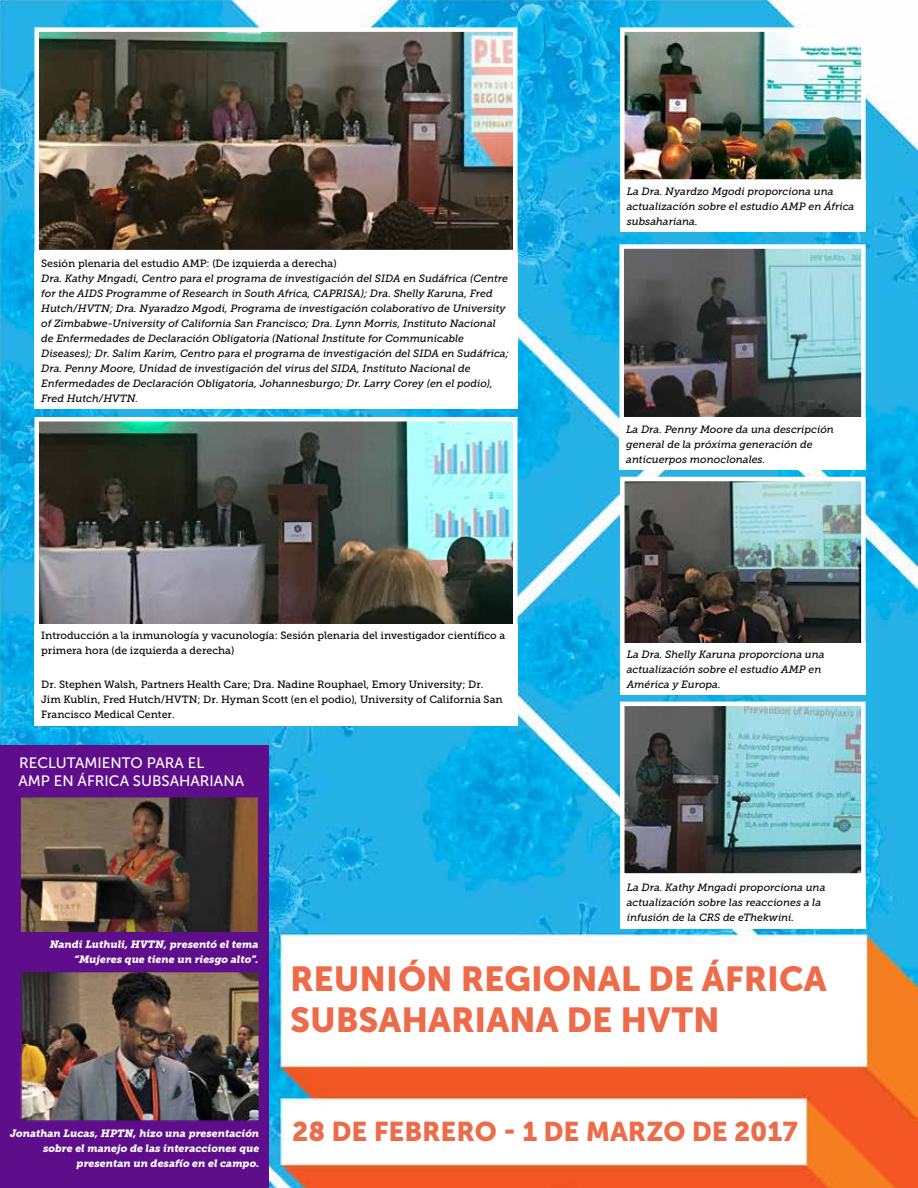
<style>
.page{position:relative;width:918px;height:1188px;background:#fff}
.page>*{position:absolute;margin:0;border:0;box-sizing:border-box;transform-origin:0 0}
.t1{font:34.5px/41.4px "Museo Sans 900";color:#ed6b49}
.t2{font:27px "Museo Sans 900";color:#ed6b49}
.t3{font:15px/18px "Museo Sans 500";color:#fff}
.t4{font:italic 10.5px/15px "Museo Slab 500";color:#000}
.t5{font:10.5px/15px "Museo Slab 500";color:#000}
.t6{font:italic 10.5px/15px "Museo Slab 900";color:#fff;text-align:right}
</style>
<div class="page">
<img style="left:0;top:0;width:918px;height:1188px">
<img style="left:39px;top:32px;width:474px;height:217px">
<div style="left:34px;top:27px;width:484px;height:227px;border:4px solid #fff"></div>
<img style="left:39px;top:422px;width:474px;height:201px">
<div style="left:34px;top:417px;width:484px;height:211px;border:4px solid #fff"></div>
<img style="left:624px;top:249px;width:237px;height:167px">
<div style="left:619px;top:244px;width:247px;height:177px;border:4px solid #fff"></div>
<img style="left:625px;top:707px;width:236px;height:166px">
<div style="left:620px;top:702px;width:246px;height:176px;border:4px solid #fff"></div>
<img style="left:625px;top:482px;width:236px;height:161px">
<div style="left:620px;top:477px;width:246px;height:172px;border:4px solid #fff"></div>
<img style="left:625px;top:32px;width:236px;height:147px">
<div style="left:620px;top:27px;width:246px;height:157px;border:4px solid #fff"></div>
<div style="left:34px;top:253px;width:484px;height:156px;background:#fff"></div>
<div style="left:34px;top:624px;width:484px;height:102px;background:#fff"></div>
<div style="left:620px;top:180px;width:246px;height:52px;background:#fff"></div>
<div style="left:619px;top:418px;width:247px;height:51px;background:#fff"></div>
<div style="left:620px;top:877px;width:246px;height:51px;background:#fff"></div>
<div style="left:620px;top:643px;width:246px;height:52px;background:#fff"></div>
<div style="left:0;top:746px;width:269px;height:442px;background:#5e0d8b"></div>
<img style="left:22px;top:799px;width:234px;height:131px">
<div style="left:19px;top:796px;width:240px;height:137px;border:2px solid #5e0d8b"></div>
<img style="left:23px;top:974px;width:234px;height:145px">
<div style="left:20px;top:971px;width:240px;height:151px;border:2px solid #5e0d8b"></div>
<div style="left:288px;top:945px;width:572px;height:114px;background:#fff"></div>
<div style="left:286px;top:1106px;width:516px;height:51px;background:#fff"></div>
<p class="t5" style="left:41px;top:256px;width:297px">Sesión plenaria del estudio AMP: (De izquierda a derecha)</p>
<p class="t4" style="left:41px;top:271px;width:469px">Dra. Kathy Mngadi, Centro para el programa de investigación del SIDA en Sudáfrica (Centre for the AIDS Programme of Research in South Africa, CAPRISA); Dra. Shelly Karuna, Fred Hutch/HVTN; Dra. Nyaradzo Mgodi, Programa de investigación colaborativo de University of Zimbabwe-University of California San Francisco; Dra. Lynn Morris, Instituto Nacional de Enfermedades de Declaración Obligatoria (National Institute for Communicable Diseases); Dr. Salim Karim, Centro para el programa de investigación del SIDA en Sudáfrica; Dra. Penny Moore, Unidad de investigación del virus del SIDA, Instituto Nacional de Enfermedades de Declaración Obligatoria, Johannesburgo; Dr. Larry Corey (en el podio), Fred Hutch/HVTN.</p>
<p class="t5" style="left:41px;top:628px;width:466px">Introducción a la inmunología y vacunología: Sesión plenaria del investigador científico a primera hora (de izquierda a derecha)</p>
<p class="t5" style="left:41px;top:677px;width:463px">Dr. Stephen Walsh, Partners Health Care; Dra. Nadine Rouphael, Emory University; Dr.<br>Jim Kublin, Fred Hutch/HVTN; Dr. Hyman Scott (en el podio), University of California San<br>Francisco Medical Center.</p>
<h3 class="t3" style="left:18px;top:754px;width:227px">RECLUTAMIENTO PARA EL<br>AMP EN ÁFRICA SUBSAHARIANA</h3>
<p class="t4" style="left:627px;top:184px;width:229px">La Dra. Nyardzo Mgodi proporciona una actualización sobre el estudio AMP en África subsahariana.</p>
<p class="t4" style="left:626px;top:422px;width:209px">La Dra. Penny Moore da una descripción general de la próxima generación de anticuerpos monoclonales.</p>
<p class="t4" style="left:627px;top:647px;width:199px">La Dra. Shelly Karuna proporciona una actualización sobre el estudio AMP en<br>América y Europa.</p>
<p class="t4" style="left:627px;top:880px;width:200px">La Dra. Kathy Mngadi proporciona una actualización sobre las reacciones a la infusión de la CRS de eThekwini.</p>
<p class="t6" style="left:50px;top:937px;width:210px">Nandi Luthuli, HVTN, presentó el tema “Mujeres que tiene un riesgo alto”.</p>
<h1 class="t1" style="left:290px;top:958px;width:538px">REUNIÓN REGIONAL DE ÁFRICA<br>SUBSAHARIANA DE HVTN</h1>
<p class="t6" style="left:10px;top:1126px;width:251px">Jonathan Lucas, HPTN, hizo una presentación sobre el manejo de las interacciones que presentan un desafío en el campo.</p>
<h2 class="t2" style="left:292px;top:1117px;width:507px">28 DE FEBRERO - 1 DE MARZO DE 2017</h2>
</div>
